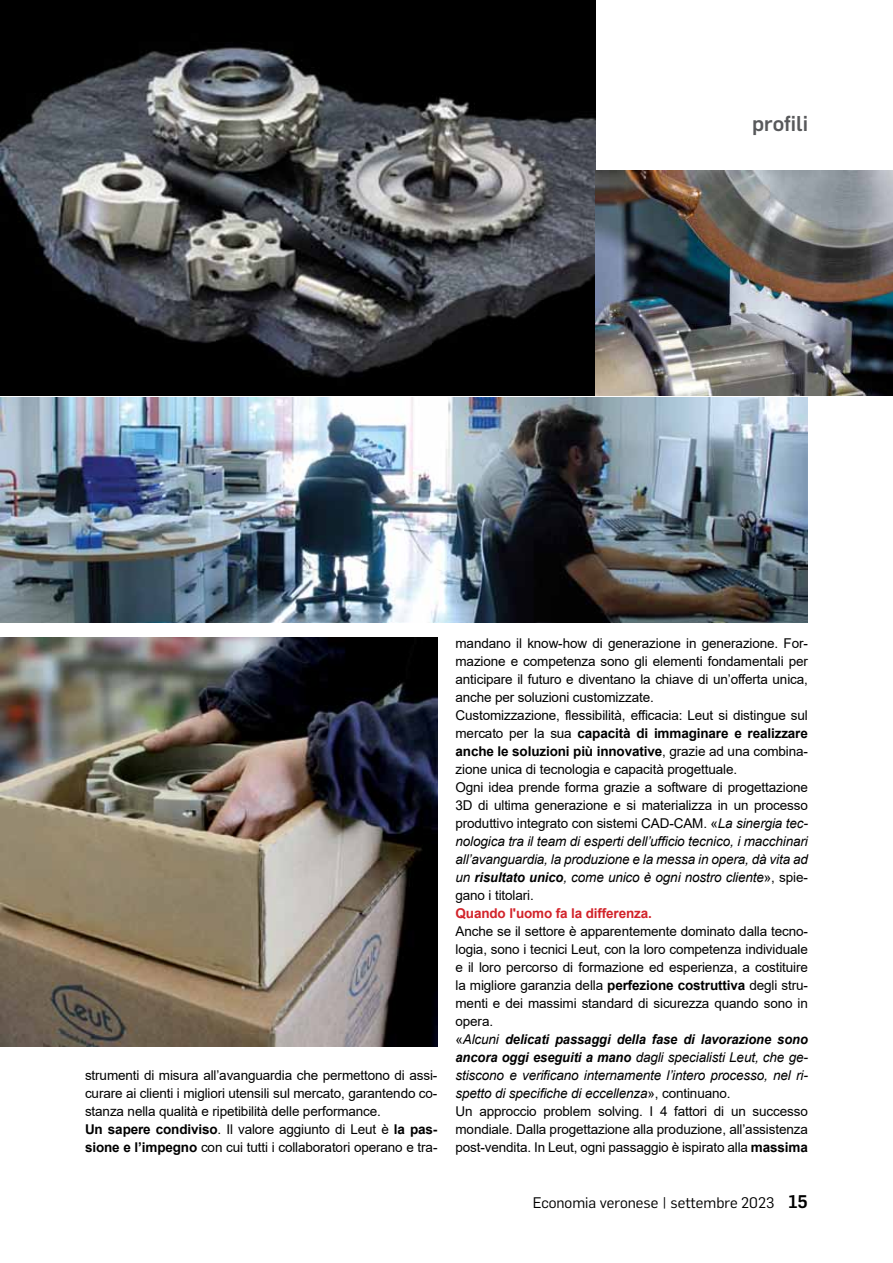
<style>
.page{position:relative;width:893px;height:1263px;background:#fff}
.page>*{position:absolute;margin:0;border:0;box-sizing:border-box;transform-origin:0 0}
.t1{font:500 21px "Flama";color:#58595b}
.t2{font:15px "Flama";color:#000}
.t3{font:13.5px/18px "Arial";letter-spacing:-.01em;color:#000}
.t4{font:700 13.5px "Arial";letter-spacing:-.01em;color:#d2232a}
.s1{font-weight:700}
.s2{font-style:italic}
.s3{font-weight:700;font-style:italic}
.s4{font-weight:500;font-size:18px}
</style>
<div class="page">
<img style="left:1px;top:0;width:594px;height:396px">
<img style="left:0;top:0;width:1px;height:587px">
<img style="left:0;top:638px;width:437px;height:408px">
<img style="left:0;top:397px;width:808px;height:225px">
<img style="left:595px;top:170px;width:298px;height:226px">
<h1 class="t1" style="left:752px;top:109px;width:57px">profili</h1>
<p class="t3" style="left:85px;top:1066px;width:354px">strumenti di misura all’avanguardia che permettono di assi&shy;curare ai clienti i migliori utensili sul mercato, garantendo co&shy;stanza nella qualità e ripetibilità delle performance.<br><span class="s1">Un sapere condiviso</span>. Il valore aggiunto di Leut è <span class="s1">la pas&shy;sione e l’impegno</span> con cui tutti i collaboratori operano e tra-</p>
<p class="t3" style="left:455px;top:634px;width:354px">mandano il know-how di generazione in generazione. For&shy;mazione e competenza sono gli elementi fondamentali per anticipare il futuro e diventano la chiave di un’offerta unica, anche per soluzioni customizzate.<br>Customizzazione, flessibilità, efficacia: Leut si distingue sul mercato per la sua <span class="s1">capacità di immaginare e realizzare anche le soluzioni più innovative</span>, grazie ad una combina&shy;zione unica di tecnologia e capacità progettuale.<br>Ogni idea prende forma grazie a software di progettazione 3D di ultima generazione e si materializza in un processo produttivo integrato con sistemi CAD-CAM. «<span class="s2">La sinergia tec&shy;nologica tra il team di esperti dell’ufficio tecnico, i macchinari all’avanguardia, la produzione e la messa in opera, dà vita ad un</span> <span class="s3">risultato unico</span><span class="s2">, come unico è ogni nostro cliente</span>», spie&shy;gano i titolari.</p>
<p class="t4" style="left:455px;top:904px;width:198px">Quando l'uomo fa la differenza.</p>
<p class="t3" style="left:455px;top:922px;width:354px">Anche se il settore è apparentemente dominato dalla tecno&shy;logia, sono i tecnici Leut, con la loro competenza individuale e il loro percorso di formazione ed esperienza, a costituire la migliore garanzia della <span class="s1">perfezione costruttiva</span> degli stru&shy;menti e dei massimi standard di sicurezza quando sono in opera.<br>«<span class="s2">Alcuni</span> <span class="s3">delicati passaggi della fase di lavorazione sono ancora oggi eseguiti a mano</span> <span class="s2">dagli specialisti Leut, che ge&shy;stiscono e verificano internamente l’intero processo, nel ri&shy;spetto di specifiche di eccellenza</span>», continuano.<br>Un approccio problem solving. I 4 fattori di un successo mondiale. Dalla progettazione alla produzione, all’assistenza post-vendita. In Leut, ogni passaggio è ispirato alla <span class="s1">massima</span></p>
<p class="t2" style="left:533px;top:1193px;width:277px">Economia veronese | settembre 2023 <span class="s4">15</span></p>
</div>
